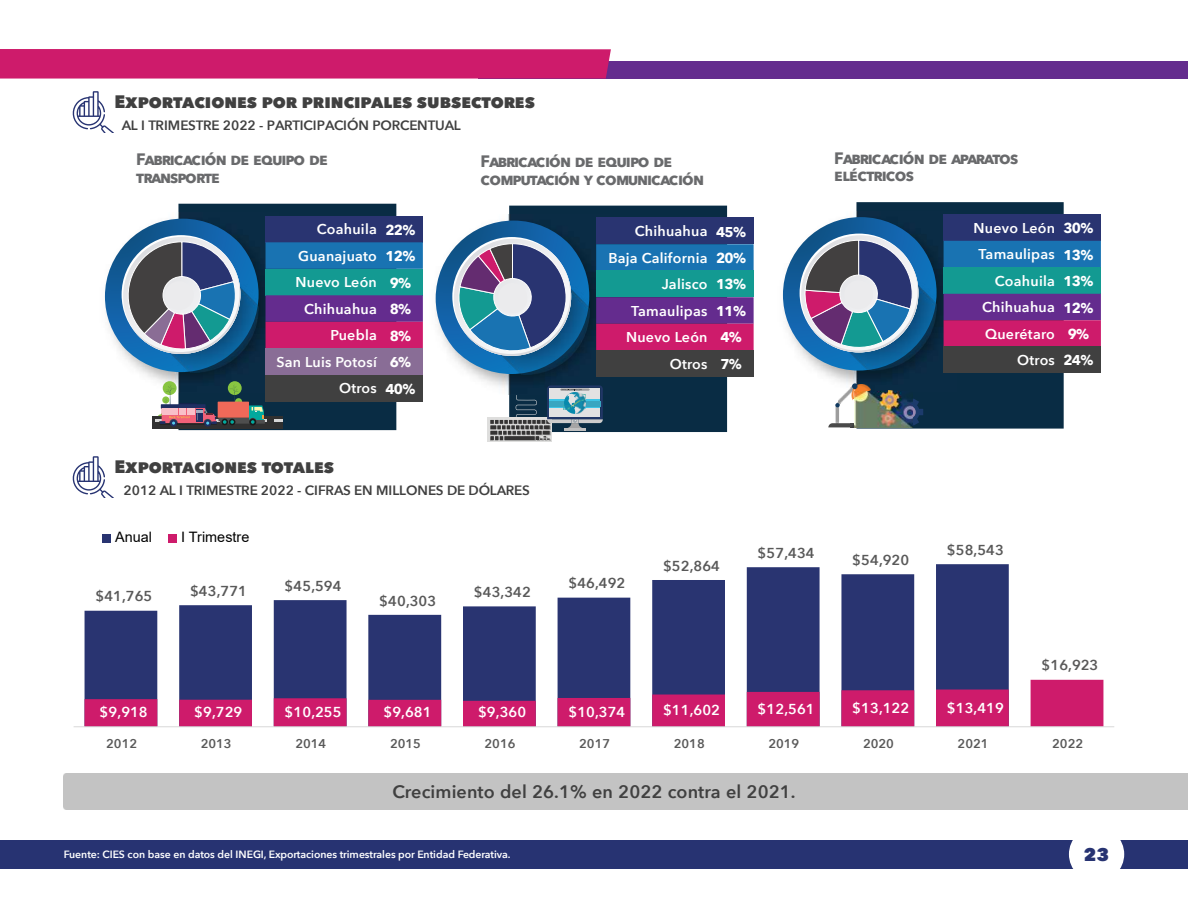
<style>
.page{position:relative;width:1188px;height:918px;background:#fff}
.page>*{position:absolute;margin:0;border:0;box-sizing:border-box;transform-origin:0 0}
.t1{font:800 18px "Avenir Next";color:#404040}
.t2{font:600 18px "Avenir Next";letter-spacing:.005em;color:#404040}
.t3{font:800 18px "Avenir Next";color:#273372}
.t4{font:700 16.5px/17.9px "Avenir Next";letter-spacing:-.065em;color:#696a6c}
.t5{font:600 14.4px "Avenir Next";color:#595959}
.t6{font:600 14.4px "Avenir Next";color:#fff}
.t7{font:14.4px "Arial";color:#000}
.t8{font:600 14.4px "Avenir Next";color:#5a5959}
.t9{font:600 14.25px/26.4px "Avenir Next";letter-spacing:.015em;color:#fff;text-align:right}
.t10{font:600 13.5px "Avenir Next";letter-spacing:-.005em;color:#404040}
.t11{font:600 12.6px "Avenir Next";color:#595959}
.t12{font:600 10.5px "Avenir Next";letter-spacing:-.005em;color:#fff}
.s1{font-weight:700}
</style>
<div class="page">
<svg style="left:85px;top:564px;width:924px;height:116px;fill:#293471"></svg>
<svg style="left:85px;top:680px;width:1018px;height:46px;fill:#ce1b6b"></svg>
<hr style="left:74px;top:726px;width:1040px;height:1px;background:#d9d9d9">
<div style="left:102px;top:534px;width:9px;height:9px;background:#293471"></div>
<div style="left:168px;top:534px;width:9px;height:9px;background:#ce1b6b"></div>
<div style="left:0;top:840px;width:1188px;height:28px;background:#273372"></div>
<div style="left:1069px;top:827px;width:55px;height:55px;background:#fff;border-radius:50%"></div>
<div style="left:479px;top:61px;width:709px;height:18px;background:#642c8e"></div>
<div style="left:0;top:49px;width:611px;height:30px;background:#ce1b6b"></div>
<svg style="left:73px;top:91px;width:41px;height:42px"></svg>
<svg style="left:73px;top:456px;width:41px;height:42px"></svg>
<div style="left:178px;top:204px;width:218px;height:226px;background:#092c44"></div>
<img style="left:104px;top:213px;width:175px;height:171px">
<svg style="left:228px;top:381px;width:14px;height:14px"></svg>
<div style="left:163px;top:381px;width:14px;height:14px;background:#88c541;border-radius:50%"></div>
<div style="left:152px;top:416px;width:131px;height:13px;background:#303030"></div>
<div style="left:249px;top:418px;width:7px;height:8px;background:#262626;border-radius:50%"></div>
<div style="left:170px;top:420px;width:7px;height:7px;background:#1f2f62;border-radius:50%"></div>
<svg style="left:155px;top:384px;width:112px;height:41px;background:#686467"></svg>
<div style="left:266px;top:216px;width:157px;height:26px;background:#293471"></div>
<svg style="left:266px;top:242px;width:157px;height:27px;background:#1972b0"></svg>
<div style="left:266px;top:269px;width:157px;height:26px;background:#139a92"></div>
<svg style="left:266px;top:295px;width:157px;height:53px;background:#97247c"></svg>
<div style="left:266px;top:348px;width:157px;height:27px;background:#896d96"></div>
<div style="left:266px;top:375px;width:157px;height:26px;background:#404040"></div>
<div style="left:509px;top:206px;width:218px;height:226px;background:#092c44"></div>
<img style="left:435px;top:215px;width:175px;height:180px">
<svg style="left:488px;top:417px;width:64px;height:25px"></svg>
<svg style="left:490px;top:385px;width:113px;height:55px"></svg>
<div style="left:596px;top:218px;width:157px;height:26px;background:#293471"></div>
<svg style="left:596px;top:244px;width:157px;height:27px;background:#1874af"></svg>
<div style="left:596px;top:271px;width:157px;height:26px;background:#139a92"></div>
<svg style="left:596px;top:297px;width:157px;height:53px;background:#97237c"></svg>
<div style="left:596px;top:350px;width:157px;height:27px;background:#404040"></div>
<div style="left:856px;top:202px;width:208px;height:227px;background:#092c44"></div>
<img style="left:782px;top:211px;width:175px;height:180px">
<svg style="left:880px;top:390px;width:43px;height:36px"></svg>
<svg style="left:828px;top:383px;width:43px;height:44px"></svg>
<img style="left:856px;top:384px;width:15px;height:7px">
<img style="left:855px;top:391px;width:57px;height:36px">
<div style="left:944px;top:214px;width:157px;height:27px;background:#293471"></div>
<div style="left:944px;top:241px;width:157px;height:26px;background:#1973b2"></div>
<div style="left:944px;top:267px;width:157px;height:27px;background:#139a92"></div>
<svg style="left:944px;top:294px;width:157px;height:53px;background:#96247b"></svg>
<div style="left:944px;top:347px;width:157px;height:26px;background:#404040"></div>
<svg style="left:105px;top:219px;width:154px;height:153px;background:#5b7a9b"></svg>
<svg style="left:436px;top:221px;width:153px;height:153px;background:#547ba2"></svg>
<svg style="left:783px;top:217px;width:154px;height:154px;background:#59799d"></svg>
<p class="t1" style="left:114px;top:90px;width:422px">Exportaciones por principales subsectores</p>
<p class="t10" style="left:122px;top:116px;width:340px">AL I TRIMESTRE 2022 - PARTICIPACIÓN PORCENTUAL</p>
<p class="t4" style="left:136px;top:151px;width:193px">Fabricación de equipo de transporte</p>
<p class="t4" style="left:481px;top:153px;width:225px">Fabricación de equipo de computación y comunicación</p>
<p class="t9" style="left:276px;top:217px;width:140px">Coahuila <span class="s1">22%<br></span>Guanajuato <span class="s1">12%<br></span>Nuevo León <span class="s1">9%<br></span>Chihuahua <span class="s1">8%<br></span>Puebla <span class="s1">8%<br></span>San Luis Potosí <span class="s1">6%<br></span>Otros <span class="s1">40%</span></p>
<p class="t9" style="left:608px;top:219px;width:139px">Chihuahua <span class="s1">45%<br></span>Baja California <span class="s1">20%<br></span>Jalisco <span class="s1">13%<br></span>Tamaulipas <span class="s1">11%<br></span>Nuevo León <span class="s1">4%<br></span>Otros <span class="s1">7%</span></p>
<p class="t4" style="left:834px;top:149px;width:186px">Fabricación de aparatos eléctricos</p>
<p class="t9" style="left:974px;top:215px;width:121px">Nuevo León <span class="s1">30%<br></span>Tamaulipas <span class="s1">13%<br></span>Coahuila <span class="s1">13%<br></span>Chihuahua <span class="s1">12%<br></span>Querétaro <span class="s1">9%<br></span>Otros <span class="s1">24%</span></p>
<p class="t1" style="left:114px;top:455px;width:221px">Exportaciones totales</p>
<p class="t10" style="left:124px;top:481px;width:408px">2012 AL I TRIMESTRE 2022 - CIFRAS EN MILLONES DE DÓLARES</p>
<p class="t7" style="left:115px;top:531px;width:38px">Anual</p>
<p class="t7" style="left:181px;top:531px;width:70px">I Trimestre</p>
<p class="t5" style="left:95px;top:587px;width:58px">$41,765</p>
<p class="t5" style="left:190px;top:581px;width:58px">$43,771</p>
<p class="t5" style="left:285px;top:576px;width:58px">$45,594</p>
<p class="t5" style="left:379px;top:591px;width:58px">$40,303</p>
<p class="t5" style="left:474px;top:583px;width:58px">$43,342</p>
<p class="t5" style="left:568px;top:574px;width:58px">$46,492</p>
<p class="t5" style="left:663px;top:556px;width:58px">$52,864</p>
<p class="t5" style="left:758px;top:544px;width:58px">$57,434</p>
<p class="t5" style="left:852px;top:551px;width:58px">$54,920</p>
<p class="t5" style="left:947px;top:540px;width:58px">$58,543</p>
<p class="t8" style="left:1041px;top:656px;width:58px">$16,923</p>
<p class="t6" style="left:100px;top:703px;width:50px">$9,918</p>
<p class="t6" style="left:194px;top:703px;width:50px">$9,729</p>
<p class="t6" style="left:285px;top:703px;width:58px">$10,255</p>
<p class="t6" style="left:383px;top:703px;width:50px">$9,681</p>
<p class="t6" style="left:478px;top:703px;width:50px">$9,360</p>
<p class="t6" style="left:568px;top:703px;width:58px">$10,374</p>
<p class="t6" style="left:663px;top:701px;width:58px">$11,602</p>
<p class="t6" style="left:758px;top:700px;width:58px">$12,561</p>
<p class="t6" style="left:852px;top:699px;width:58px">$13,122</p>
<p class="t6" style="left:947px;top:698px;width:58px">$13,419</p>
<p class="t11" style="left:106px;top:735px;width:32px">2012</p>
<p class="t11" style="left:201px;top:735px;width:32px">2013</p>
<p class="t11" style="left:295px;top:735px;width:32px">2014</p>
<p class="t11" style="left:390px;top:735px;width:32px">2015</p>
<p class="t11" style="left:485px;top:735px;width:32px">2016</p>
<p class="t11" style="left:579px;top:735px;width:32px">2017</p>
<p class="t11" style="left:674px;top:735px;width:32px">2018</p>
<p class="t11" style="left:768px;top:735px;width:32px">2019</p>
<p class="t11" style="left:863px;top:735px;width:32px">2020</p>
<p class="t11" style="left:958px;top:735px;width:32px">2021</p>
<p class="t11" style="left:1052px;top:735px;width:32px">2022</p>
<p class="t2" style="left:392px;top:780px;width:405px">Crecimiento del 26.1% en 2022 contra el 2021.</p>
<p class="t12" style="left:64px;top:848px;width:448px">Fuente: CIES con base en datos del INEGI, Exportaciones trimestrales por Entidad Federativa.</p>
<p class="t3" style="left:1084px;top:843px;width:27px">23</p>
</div>
